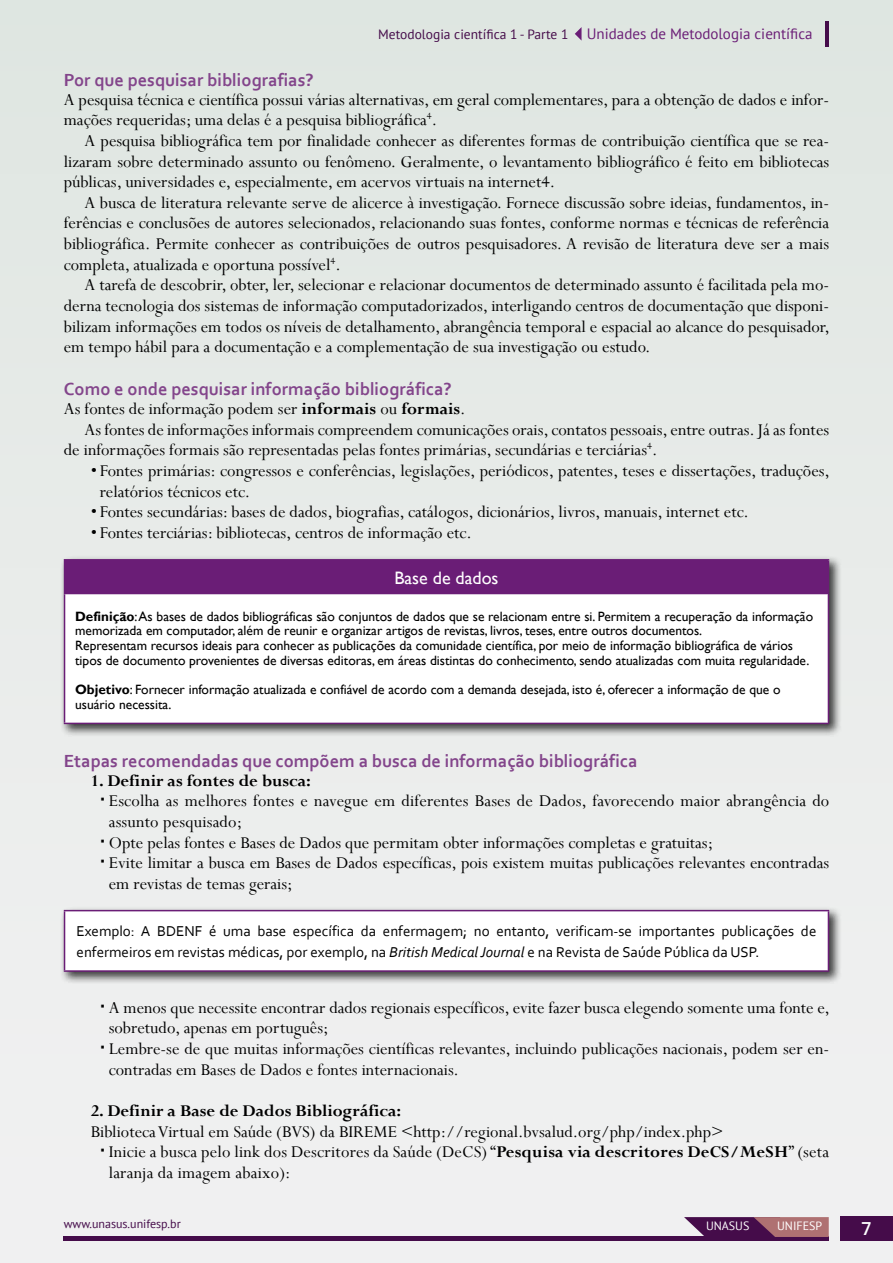
<style>
.page{position:relative;width:893px;height:1263px;background:#e8ebe9}
.page>*{position:absolute;margin:0;border:0;box-sizing:border-box;transform-origin:0 0}
.t1{font:700 19.5px "Shruti";color:#fff}
.t2{font:18.3px/20.7px "Perpetua";color:#000}
.t3{font:700 18.3px "Corbel";color:#83458b}
.t4{font:700 18.3px "Perpetua";color:#000}
.t5{font:18px "Gill Sans";color:#fff}
.t6{font:15px/20.7px "Corbel";color:#000}
.t7{font:15px "PT Sans";color:#6a1d76}
.t8{font:13.5px/14.7px "Gill Sans";color:#000}
.t9{font:12px "PT Sans";color:#450c4a}
.t10{font:12px "PT Sans";color:#fff}
.s1{font-size:13.5px;color:#450c4a}
.s2{font-weight:700}
.s3{font-style:italic}
</style>
<div class="page">
<div style="left:64px;top:1236px;width:765px;height:5px;background:#450c4a"></div>
<div style="left:840px;top:1217px;width:53px;height:24px;background:#450c4a"></div>
<svg style="left:684px;top:1217px;width:145px;height:20px;background:#804867"></svg>
<hr style="left:825px;top:21px;width:4px;height:25px;background:#450c4a">
<svg style="left:575px;top:27px;width:6px;height:14px"></svg>
<div style="left:60px;top:555px;width:782px;height:182px;background:#000;opacity:.75"></div>
<div style="left:65px;top:560px;width:763px;height:33px;background:#6a1d76"></div>
<div style="left:65px;top:593px;width:763px;height:130px;background:#fff"></div>
<hr style="left:64px;top:560px;width:1px;height:33px;background:#6a1d76">
<hr style="left:64px;top:559px;width:765px;height:1px;background:#6a1d76">
<hr style="left:828px;top:560px;width:1px;height:33px;background:#6a1d76">
<hr style="left:64px;top:594px;width:1px;height:129px;background:#6a1d76">
<hr style="left:64px;top:593px;width:765px;height:1px;background:#6a1d76">
<hr style="left:828px;top:594px;width:1px;height:129px;background:#6a1d76">
<hr style="left:64px;top:723px;width:765px;height:1px;background:#6a1d76">
<div style="left:60px;top:906px;width:782px;height:78px;background:#000;opacity:.75"></div>
<div style="left:65px;top:911px;width:763px;height:60px;background:#fff"></div>
<hr style="left:64px;top:911px;width:1px;height:59px;background:#6a1d76">
<hr style="left:64px;top:910px;width:765px;height:1px;background:#6a1d76">
<hr style="left:828px;top:911px;width:1px;height:59px;background:#6a1d76">
<hr style="left:64px;top:970px;width:765px;height:2px;background:#6a1d76">
<p class="t7" style="left:378px;top:25px;width:436px"><span class="s1">Metodologia científica 1 - Parte 1</span> Unidades de Metodologia científica</p>
<p class="t3" style="left:64px;top:68px;width:251px">Por que pesquisar bibliografias?</p>
<p class="t2" style="left:64px;top:89px;width:767px">A pesquisa técnica e científica possui várias alternativas, em geral complementares, para a obtenção de dados e infor&shy;mações requeridas; uma delas é a pesquisa bibliográfica<sup>4</sup>.</p>
<p class="t2" style="left:64px;top:130px;width:767px;text-align:justify;text-indent:21px">A pesquisa bibliográfica tem por finalidade conhecer as diferentes formas de contribuição científica que se rea&shy;lizaram sobre determinado assunto ou fenômeno. Geralmente, o levantamento bibliográfico é feito em bibliotecas públicas, universidades e, especialmente, em acervos virtuais na internet4.</p>
<p class="t2" style="left:64px;top:192px;width:767px;text-align:justify;text-indent:21px">A busca de literatura relevante serve de alicerce à investigação. Fornece discussão sobre ideias, fundamentos, in&shy;ferências e conclusões de autores selecionados, relacionando suas fontes, conforme normas e técnicas de referência bibliográfica. Permite conhecer as contribuições de outros pesquisadores. A revisão de literatura deve ser a mais completa, atualizada e oportuna possível<sup>4</sup>.</p>
<p class="t2" style="left:64px;top:274px;width:768px;text-align:justify;text-indent:21px">A tarefa de descobrir, obter, ler, selecionar e relacionar documentos de determinado assunto é facilitada pela mo&shy;derna tecnologia dos sistemas de informação computadorizados, interligando centros de documentação que disponi&shy;bilizam informações em todos os níveis de detalhamento, abrangência temporal e espacial ao alcance do pesquisador, em tempo hábil para a documentação e a complementação de sua investigação ou estudo.</p>
<p class="t3" style="left:64px;top:378px;width:389px">Como e onde pesquisar informação bibliográfica?</p>
<p class="t2" style="left:64px;top:398px;width:403px">As fontes de informação podem ser <span class="s2">informais</span> ou <span class="s2">formais</span>.</p>
<p class="t2" style="left:84px;top:419px;width:746px">As fontes de informações informais compreendem comunicações orais, contatos pessoais, entre outras. Já as fontes</p>
<p class="t2" style="left:64px;top:439px;width:595px">de informações formais são representadas pelas fontes primárias, secundárias e terciárias<sup>4</sup>.</p>
<p class="t2" style="left:100px;top:460px;width:732px;text-indent:-9px">• Fontes primárias: congressos e conferências, legislações, periódicos, patentes, teses e dissertações, traduções, relatórios técnicos etc.</p>
<p class="t2" style="left:91px;top:501px;width:660px">• Fontes secundárias: bases de dados, biografias, catálogos, dicionários, livros, manuais, internet etc.</p>
<p class="t2" style="left:91px;top:522px;width:383px">• Fontes terciárias: bibliotecas, centros de informação etc.</p>
<p class="t5" style="left:394px;top:568px;width:106px">Base de dados</p>
<p class="t8" style="left:75px;top:609px;width:739px"><span class="s2">Definição</span>: As bases de dados bibliográficas são conjuntos de dados que se relacionam entre si. Permitem a recuperação da informação memorizada em computador, além de reunir e organizar artigos de revistas, livros, teses, entre outros documentos.<br>Representam recursos ideais para conhecer as publicações da comunidade científica, por meio de informação bibliográfica de vários tipos de documento provenientes de diversas editoras, em áreas distintas do conhecimento, sendo atualizadas com muita regularidade.</p>
<p class="t8" style="left:75px;top:682px;width:707px"><span class="s2">Objetivo</span>: Fornecer informação atualizada e confiável de acordo com a demanda desejada, isto é, oferecer a informação de que o usuário necessita.</p>
<p class="t3" style="left:64px;top:749px;width:575px">Etapas recomendadas que compõem a busca de informação bibliográfica</p>
<p class="t4" style="left:91px;top:769px;width:222px">1. Definir as fontes de busca:</p>
<p class="t2" style="left:109px;top:790px;width:722px">Escolha as melhores fontes e navegue em diferentes Bases de Dados, favorecendo maior abrangência do assunto pesquisado;<br>Opte pelas fontes e Bases de Dados que permitam obter informações completas e gratuitas;<br>Evite limitar a busca em Bases de Dados específicas, pois existem muitas publicações relevantes encontradas em revistas de temas gerais;</p>
<p class="t6" style="left:77px;top:920px;width:741px">Exemplo: A BDENF é uma base específica da enfermagem; no entanto, verificam-se importantes publicações de enfermeiros em revistas médicas, por exemplo, na <span class="s3">British Medical Journal</span> e na Revista de Saúde Pública da USP.</p>
<p class="t2" style="left:109px;top:997px;width:723px">A menos que necessite encontrar dados regionais específicos, evite fazer busca elegendo somente uma fonte e, sobretudo, apenas em português;<br>Lembre-se de que muitas informações científicas relevantes, incluindo publicações nacionais, podem ser en&shy;contradas em Bases de Dados e fontes internacionais.</p>
<p class="t4" style="left:91px;top:1099px;width:312px">2. Definir a Base de Dados Bibliográfica:</p>
<p class="t2" style="left:109px;top:1120px;width:722px;text-indent:-18px">Biblioteca Virtual em Saúde (BVS) da BIREME &lt;http://regional.bvsalud.org/php/index.php&gt;<br>Inicie a busca pelo link dos Descritores da Saúde (DeCS) “<span class="s2">Pesquisa via descritores DeCS/MeSH</span>” (seta laranja da imagem abaixo):</p>
<p class="t9" style="left:64px;top:1216px;width:118px">www.unasus.unifesp.br</p>
<p class="t10" style="left:706px;top:1218px;width:45px">UNASUS</p>
<p class="t10" style="left:777px;top:1218px;width:47px">UNIFESP</p>
<p class="t1" style="left:861px;top:1217px;width:12px">7</p>
</div>
